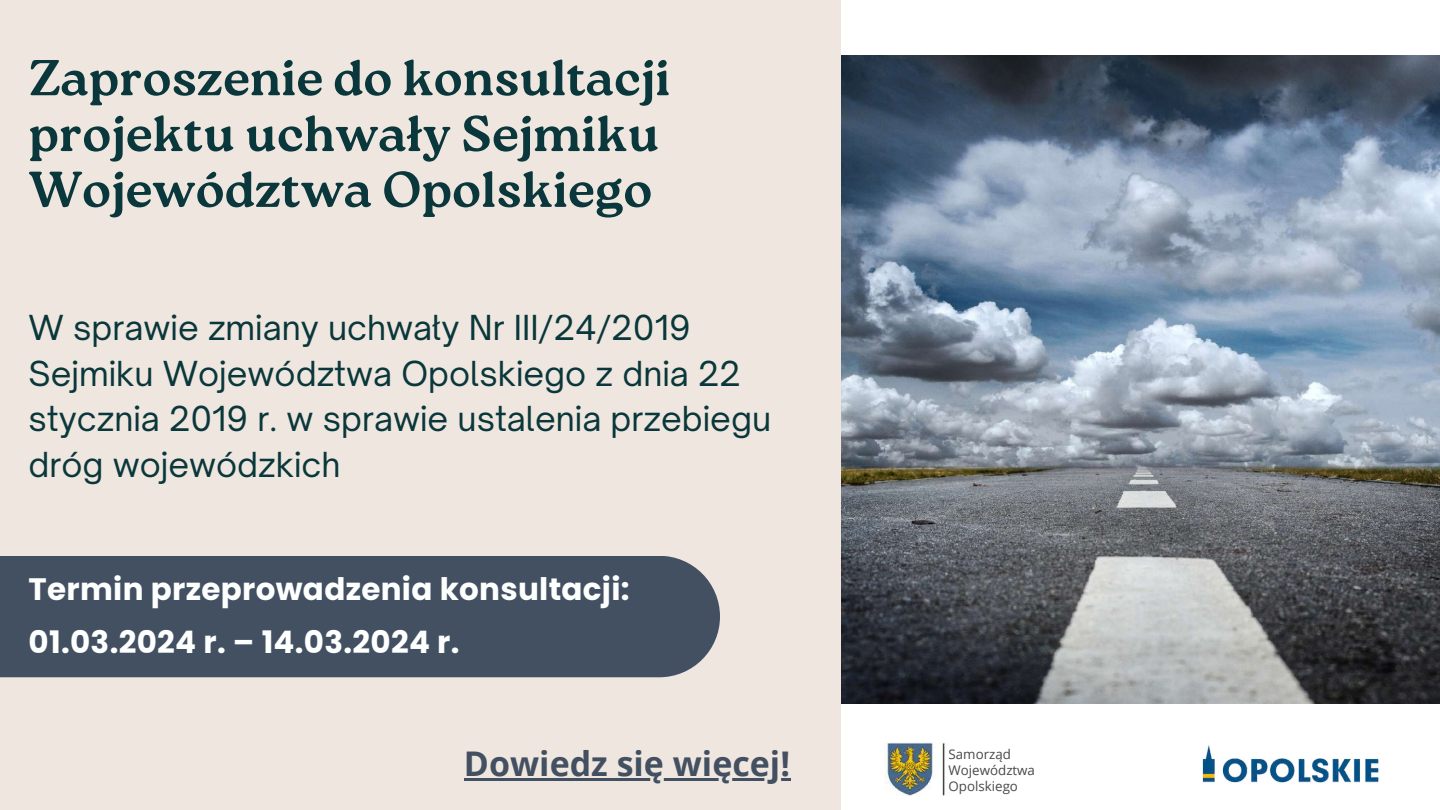
<style>
.page{position:relative;width:1440px;height:810px;background:#efe7df}
.page>*{position:absolute;margin:0;border:0;box-sizing:border-box;transform-origin:0 0}
.t1{font:700 50.3px/55.8px "Roca Two";color:#0a373b}
.t2{font:700 34px "Open Sans";color:#435061}
.t3{font:33px/45.8px "Open Sauce One";color:#0a373b}
.t4{font:700 31px/53.2px "Poppins";letter-spacing:.01em;color:#feffff}
.t5{font:13.3px/16.1px "Open Sans";color:#484848}
</style>
<div class="page">
<div style="left:842px;top:0;width:598px;height:810px;background:#fff"></div>
<img style="left:842px;top:56px;width:598px;height:648px">
<img style="left:885px;top:743px;width:60px;height:53px">
<img style="left:1202px;top:745px;width:177px;height:38px">
<div style="left:0;top:556px;width:720px;height:121px;background:#435061"></div>
<hr style="left:464px;top:778px;width:326px;height:3px;background:#435061">
<h1 class="t1" style="left:29px;top:50px;width:643px">Zaproszenie do konsultacji projektu uchwały Sejmiku<br>Województwa Opolskiego</h1>
<p class="t3" style="left:29px;top:304px;width:744px">W sprawie zmiany uchwały Nr III/24/2019<br>Sejmiku Województwa Opolskiego z dnia 22 stycznia 2019 r. w sprawie ustalenia przebiegu dróg wojewódzkich</p>
<p class="t4" style="left:29px;top:563px;width:603px">Termin przeprowadzenia konsultacji:<br>01.03.2024 r. – 14.03.2024 r.</p>
<p class="t2" style="left:464px;top:739px;width:328px">Dowiedz się więcej!</p>
<p class="t5" style="left:949px;top:746px;width:88px">Samorząd<br>Województwa<br>Opolskiego</p>
</div>
